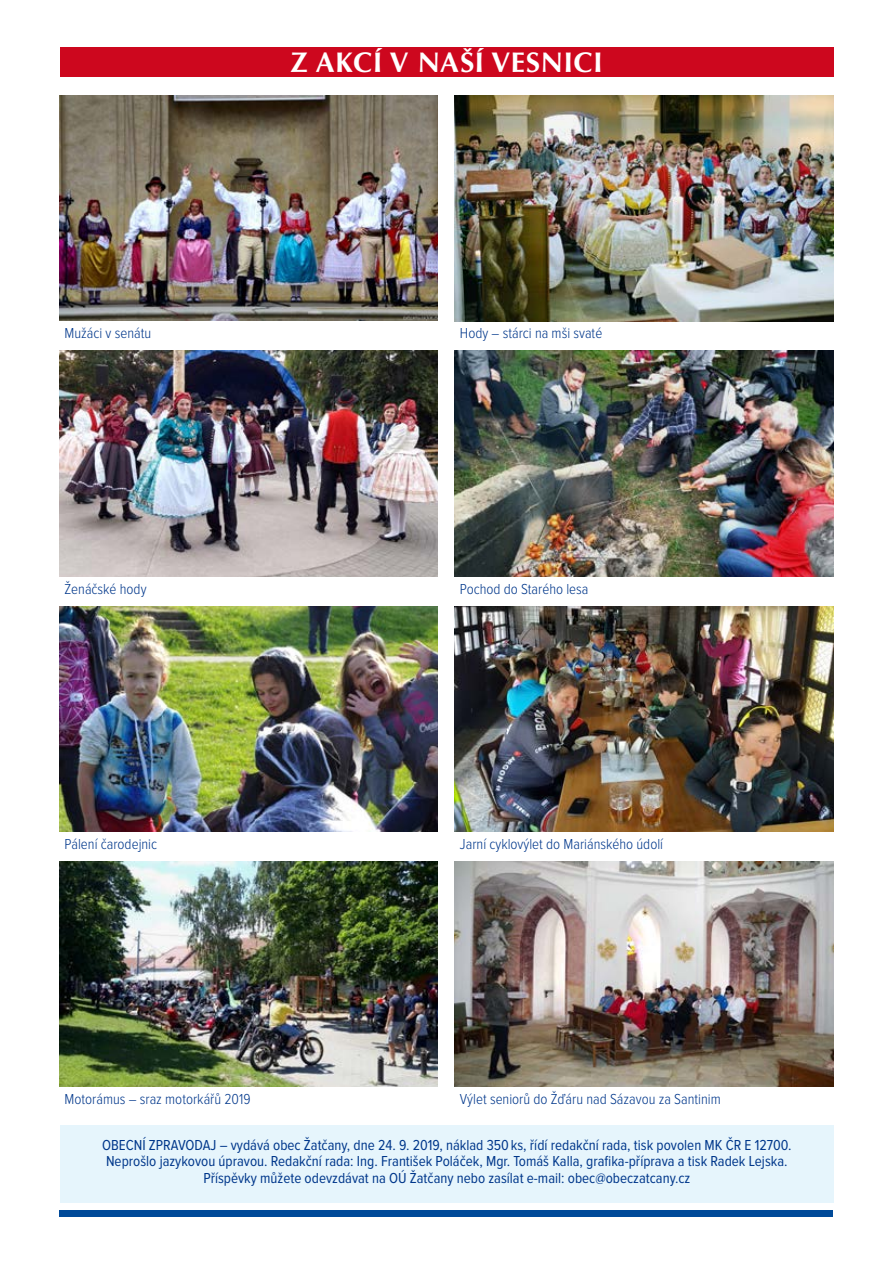
<style>
.page{position:relative;width:893px;height:1263px;background:#fff}
.page>*{position:absolute;margin:0;border:0;box-sizing:border-box;transform-origin:0 0}
.t1{font:700 28.5px "Optima CE";letter-spacing:.235em;color:#fff}
.t2{font:15px/16.5px "Proxima Nova Cond";color:#00378b;text-align:center}
.t3{font:300 15px "Proxima Nova Cond";color:#00378b}
</style>
<div class="page">
<div style="left:60px;top:1125px;width:774px;height:77px;background:#e6f5fc"></div>
<div style="left:59px;top:1210px;width:774px;height:6px;background:#004a99"></div>
<img style="left:59px;top:96px;width:379px;height:225px">
<img style="left:455px;top:96px;width:378px;height:225px">
<img style="left:59px;top:351px;width:379px;height:225px">
<img style="left:455px;top:351px;width:378px;height:225px">
<img style="left:59px;top:606px;width:379px;height:225px">
<img style="left:455px;top:606px;width:378px;height:225px">
<img style="left:59px;top:861px;width:379px;height:226px">
<img style="left:455px;top:861px;width:378px;height:226px">
<div style="left:60px;top:47px;width:774px;height:30px;background:#cd071e"></div>
<h1 class="t1" style="left:291px;top:48px;width:45px">Z AKC</h1>
<h1 class="t1" style="left:373px;top:48px;width:155px">ÍV NAŠÍVESNIC</h1>
<h1 class="t1" style="left:594px;top:48px;width:11px">i</h1>
<p class="t3" style="left:64px;top:326px;width:88px">Mužáci v senátu</p>
<p class="t3" style="left:460px;top:326px;width:144px">Hody – stárci na mši svaté</p>
<p class="t3" style="left:64px;top:582px;width:84px">Ženáčské hody</p>
<p class="t3" style="left:460px;top:582px;width:130px">Pochod do Starého lesa</p>
<p class="t3" style="left:64px;top:837px;width:94px">Pálení čarodejnic</p>
<p class="t3" style="left:460px;top:837px;width:205px">Jarní cyklovýlet do Mariánského údolí</p>
<p class="t3" style="left:64px;top:1092px;width:188px">Motorámus – sraz motorkářů 2019</p>
<p class="t3" style="left:460px;top:1092px;width:262px">Výlet seniorů do Žďáru nad Sázavou za Santinim</p>
<p class="t2" style="left:102px;top:1137px;width:691px">OBECNÍ ZPRAVODAJ – vydává obec Žatčany, dne 24. 9. 2019, náklad 350ks, řídí redakční rada, tisk povolen MK ČR E 12700.<br>Neprošlo jazykovou úpravou. Redakční rada: Ing. František Poláček, Mgr. Tomáš Kalla, grafika-příprava a tisk Radek Lejska.<br>Příspěvky můžete odevzdávat na OÚ Žatčany nebo zasílat e-mail: obec@obeczatcany.cz</p>
</div>
